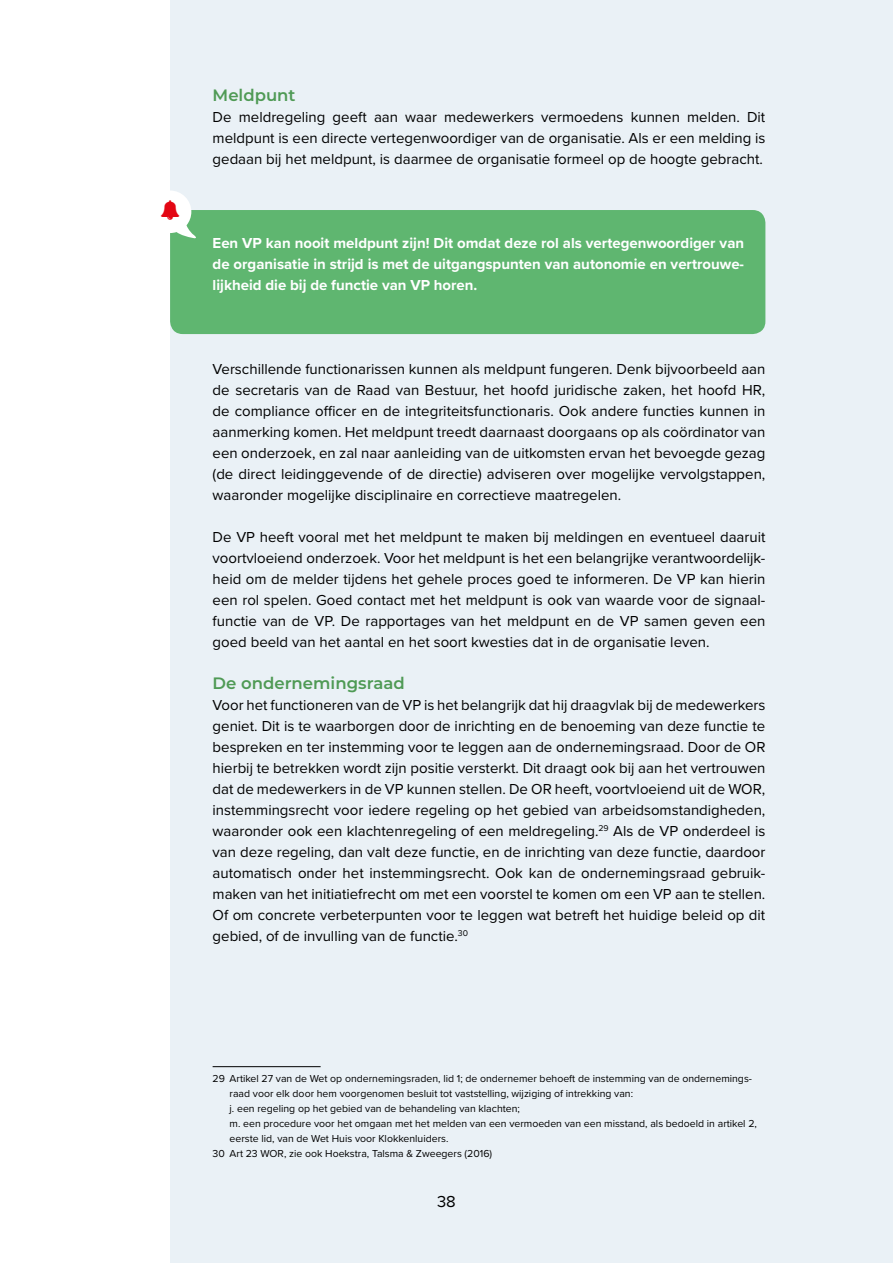
<style>
.page{position:relative;width:893px;height:1263px;background:#fff}
.page>*{position:absolute;margin:0;border:0;box-sizing:border-box;transform-origin:0 0}
.t1{font:600 16.5px "Montserrat";color:#4f9a55}
.t2{font:16.5px "Proxima Nova";color:#000}
.t3{font:15px/21px "Proxima Nova";color:#000;text-align:justify}
.t4{font:700 15px/21px "Proxima Nova";color:#fff;text-align:justify}
.t5{font:10.5px "Proxima Nova";color:#000}
</style>
<div class="page">
<div style="left:170px;top:0;width:723px;height:1263px;background:#eaf1f6"></div>
<div style="left:170px;top:210px;width:595px;height:124px;background:#5fb670;border-radius:13px"></div>
<hr style="left:213px;top:1066px;width:108px;height:1px;background:#000">
<svg style="left:170px;top:191px;width:26px;height:48px"></svg>
<p class="t1" style="left:213px;top:83px;width:84px">Meldpunt</p>
<p class="t3" style="left:213px;top:106px;width:554px">De meldregeling geeft aan waar medewerkers vermoedens kunnen melden. Dit meldpunt is een directe vertegenwoordiger van de organisatie. Als er een melding is gedaan bij het meldpunt, is daarmee de organisatie formeel op de hoogte gebracht.</p>
<p class="t4" style="left:213px;top:232px;width:533px">Een VP kan nooit meldpunt zijn! Dit omdat deze rol als vertegenwoordiger van de organisatie in strijd is met de uitgangspunten van autonomie en vertrouwe&shy;lijkheid die bij de functie van VP horen.</p>
<p class="t3" style="left:213px;top:358px;width:554px">Verschillende functionarissen kunnen als meldpunt fungeren. Denk bijvoorbeeld aan de secretaris van de Raad van Bestuur, het hoofd juridische zaken, het hoofd HR, de compliance officer en de integriteitsfunctionaris. Ook andere functies kunnen in aanmerking komen. Het meldpunt treedt daarnaast doorgaans op als coördinator van een onderzoek, en zal naar aanleiding van de uitkomsten ervan het bevoegde gezag (de direct leidinggevende of de directie) adviseren over mogelijke vervolgstappen, waaronder mogelijke disciplinaire en correctieve maatregelen.</p>
<p class="t3" style="left:213px;top:526px;width:554px">De VP heeft vooral met het meldpunt te maken bij meldingen en eventueel daaruit voortvloeiend onderzoek. Voor het meldpunt is het een belangrijke verantwoordelijk&shy;heid om de melder tijdens het gehele proces goed te informeren. De VP kan hierin een rol spelen. Goed contact met het meldpunt is ook van waarde voor de signaal&shy;functie van de VP. De rapportages van het meldpunt en de VP samen geven een goed beeld van het aantal en het soort kwesties dat in de organisatie leven.</p>
<p class="t1" style="left:213px;top:671px;width:194px">De ondernemingsraad</p>
<p class="t3" style="left:213px;top:694px;width:554px">Voor het functioneren van de VP is het belangrijk dat hij draagvlak bij de medewerkers geniet. Dit is te waarborgen door de inrichting en de benoeming van deze functie te bespreken en ter instemming voor te leggen aan de ondernemingsraad. Door de OR hierbij te betrekken wordt zijn positie versterkt. Dit draagt ook bij aan het vertrouwen dat de medewerkers in de VP kunnen stellen. De OR heeft, voortvloeiend uit de WOR, instemmingsrecht voor iedere regeling op het gebied van arbeidsomstandigheden, waaronder ook een klachtenregeling of een meldregeling.<sup>29</sup> Als de VP onderdeel is van deze regeling, dan valt deze functie, en de inrichting van deze functie, daardoor automatisch onder het instemmingsrecht. Ook kan de ondernemingsraad gebruik&shy;maken van het initiatiefrecht om met een voorstel te komen om een VP aan te stellen.<br>Of om concrete verbeterpunten voor te leggen wat betreft het huidige beleid op dit gebied, of de invulling van de functie.<sup>30</sup></p>
<p class="t5" style="left:213px;top:1070px;width:541px">29 Artikel 27 van de Wet op ondernemingsraden, lid 1; de ondernemer behoeft de instemming van de ondernemings-</p>
<p class="t5" style="left:230px;top:1085px;width:405px">raad voor elk door hem voorgenomen besluit tot vaststelling, wijziging of intrekking van:</p>
<p class="t5" style="left:230px;top:1100px;width:292px">j. een regeling op het gebied van de behandeling van klachten;</p>
<p class="t5" style="left:230px;top:1115px;width:529px">m. een procedure voor het omgaan met het melden van een vermoeden van een misstand, als bedoeld in artikel 2,</p>
<p class="t5" style="left:230px;top:1130px;width:220px">eerste lid, van de Wet Huis voor Klokkenluiders.</p>
<p class="t5" style="left:213px;top:1145px;width:281px">30 Art 23 WOR, zie ook Hoekstra, Talsma &amp; Zweegers (2016)</p>
<p class="t2" style="left:437px;top:1189px;width:20px">38</p>
</div>
